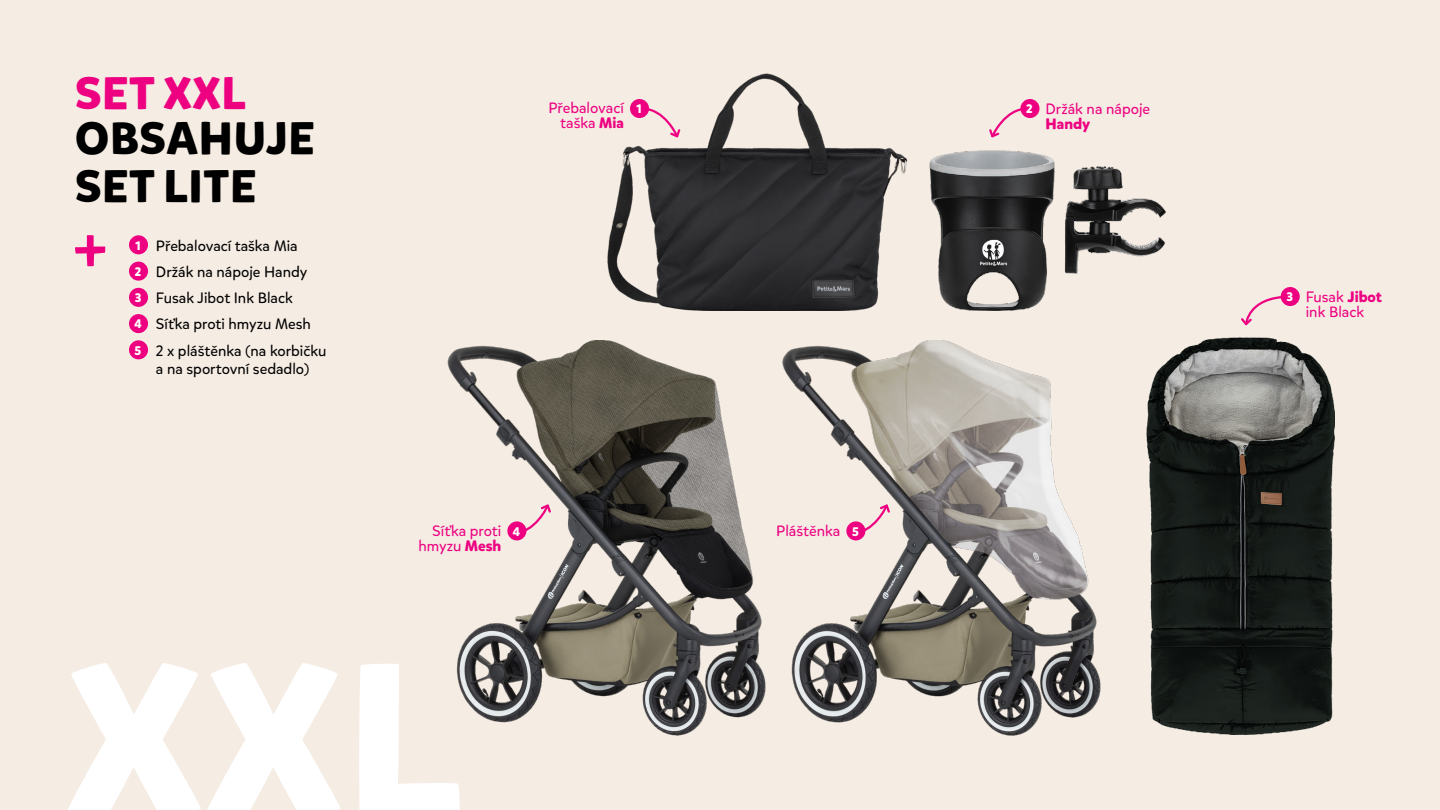
<style>
.page{position:relative;width:1440px;height:810px;background:#f5ece3}
.page>*{position:absolute;margin:0;border:0;box-sizing:border-box;transform-origin:0 0}
.t1{font:700 218.1px "Mikado";color:#fff}
.t2{font:700 45.3px/47.8px "Mikado";letter-spacing:.015em;color:#000}
.t3{font:700 45.3px "Mikado";letter-spacing:.015em;color:#ed0181}
.t4{font:15px/26.2px "Mikado";color:#000}
.t5{font:15px/15px "Mikado";color:#ed0181;text-align:right}
.t6{font:700 15px "Mikado";color:#ed0181}
.t7{font:700 12.38px "Mikado";color:#fff}
.s1{font-weight:700;font-size:12.38px;color:#fff}
.s2{font-weight:700}
</style>
<div class="page">
<div style="left:129px;top:235px;width:19px;height:19px;background:#ed0181;border-radius:50%"></div>
<div style="left:129px;top:262px;width:19px;height:19px;background:#ed0181;border-radius:50%"></div>
<div style="left:129px;top:288px;width:19px;height:19px;background:#ed0181;border-radius:50%"></div>
<div style="left:129px;top:314px;width:19px;height:19px;background:#ed0181;border-radius:50%"></div>
<div style="left:129px;top:340px;width:19px;height:19px;background:#ed0181;border-radius:50%"></div>
<svg style="left:75px;top:235px;width:30px;height:32px"></svg>
<img style="left:812px;top:340px;width:289px;height:395px">
<img style="left:447px;top:340px;width:365px;height:395px">
<img style="left:1147px;top:337px;width:187px;height:398px">
<img style="left:607px;top:73px;width:301px;height:238px">
<img style="left:929px;top:150px;width:237px;height:161px">
<svg style="left:639px;top:107px;width:43px;height:32px"></svg>
<div style="left:630px;top:99px;width:19px;height:19px;background:#ed0181;border-radius:50%"></div>
<svg style="left:510px;top:503px;width:43px;height:32px"></svg>
<div style="left:507px;top:521px;width:19px;height:19px;background:#ed0181;border-radius:50%"></div>
<svg style="left:849px;top:503px;width:43px;height:32px"></svg>
<div style="left:846px;top:521px;width:19px;height:19px;background:#ed0181;border-radius:50%"></div>
<svg style="left:989px;top:108px;width:38px;height:30px"></svg>
<div style="left:1020px;top:99px;width:20px;height:19px;background:#ed0181;border-radius:50%"></div>
<svg style="left:1241px;top:295px;width:46px;height:31px"></svg>
<div style="left:1281px;top:287px;width:19px;height:19px;background:#ed0181;border-radius:50%"></div>
<h2 class="t3" style="left:75px;top:65px;width:172px">SET XXL</h2>
<h2 class="t2" style="left:75px;top:115px;width:241px">OBSAHUJE<br>SET LITE</h2>
<p class="t4" style="left:134px;top:233px;width:194px"><span class="s1">1</span> Přebalovací taška Mia<br><span class="s1">2</span> Držák na nápoje Handy<br><span class="s1">3</span> Fusak Jibot Ink Black<br><span class="s1">4</span> Síťka proti hmyzu Mesh<br><span class="s1">5</span> 2 x pláštěnka (na korbičku</p>
<p class="t4" style="left:156px;top:356px;width:155px">a na sportovní sedadlo)</p>
<p class="t5" style="left:548px;top:100px;width:77px">Přebalovací taška <span class="s2">Mia</span></p>
<p class="t7" style="left:636px;top:101px;width:7px">1</p>
<p class="t5" style="left:418px;top:524px;width:84px">Síťka proti hmyzu <span class="s2">Mesh</span></p>
<p class="t7" style="left:513px;top:524px;width:9px">4</p>
<p class="t5" style="left:776px;top:524px;width:84px">Pláštěnka <span class="s1">5</span></p>
<h1 class="t1" style="left:66px;top:605px;width:398px">XXL</h1>
<p class="t7" style="left:1026px;top:101px;width:8px">2</p>
<p class="t5" style="left:1046px;top:101px;width:106px">Držák na nápoje</p>
<p class="t6" style="left:1046px;top:114px;width:46px">Handy</p>
<p class="t7" style="left:1286px;top:289px;width:8px">3</p>
<p class="t5" style="left:1306px;top:289px;width:78px;text-align:left">Fusak <span class="s2">Jibot </span>ink Black</p>
</div>
